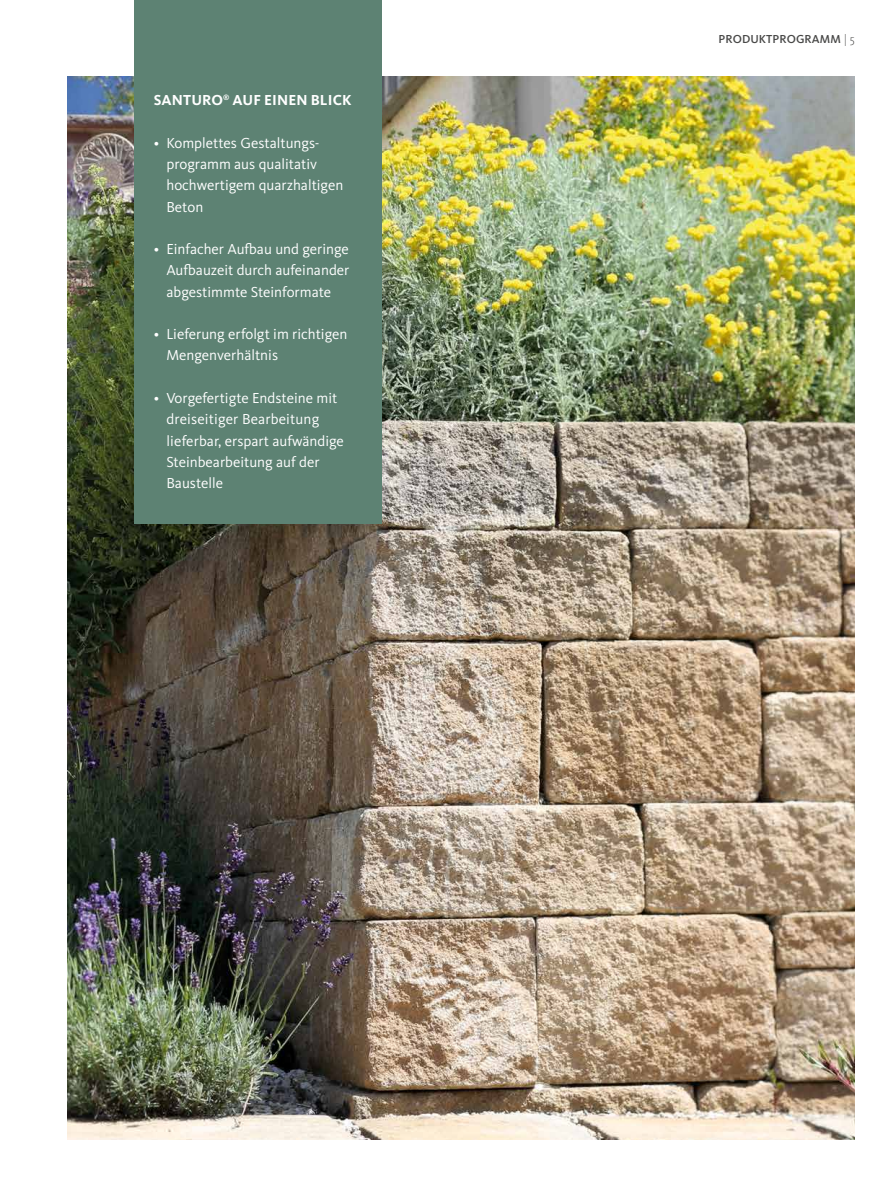
<style>
.page{position:relative;width:893px;height:1191px;background:#fff}
.page>*{position:absolute;margin:0;border:0;box-sizing:border-box;transform-origin:0 0}
.t1{font:15px/21.3px "Kievit Pro";color:#fff}
.t2{font:700 15px "Kievit Pro";letter-spacing:.01em;color:#fff}
.t3{font:500 12px "Kievit Pro";letter-spacing:.01em;color:#484847}
.s1{font-weight:300}
</style>
<div class="page">
<img style="left:67px;top:77px;width:788px;height:1063px">
<div style="left:134px;top:0;width:248px;height:523px;background:#5d8273"></div>
<p class="t2" style="left:154px;top:91px;width:199px">SANTURO<sup>®</sup> AUF EINEN BLICK</p>
<p class="t1" style="left:166px;top:132px;width:178px;text-indent:-13px">• Komplettes Gestaltungs&shy;programm aus qualitativ hochwertigem quarzhaltigen<br>Beton</p>
<p class="t1" style="left:166px;top:238px;width:184px;text-align:justify;text-indent:-13px">• Einfacher Aufbau und geringe Aufbauzeit durch aufeinander abgestimmte Steinformate</p>
<p class="t1" style="left:166px;top:323px;width:182px;text-indent:-13px">• Lieferung erfolgt im richtigen<br>Mengenverhältnis</p>
<p class="t1" style="left:166px;top:387px;width:179px;text-indent:-13px">• Vorgefertigte Endsteine mit dreiseitiger Bearbeitung lieferbar, erspart aufwändige<br>Steinbearbeitung auf der<br>Baustelle</p>
<p class="t3" style="left:719px;top:32px;width:138px">PRODUKTPROGRAMM <span class="s1">| 5</span></p>
</div>
